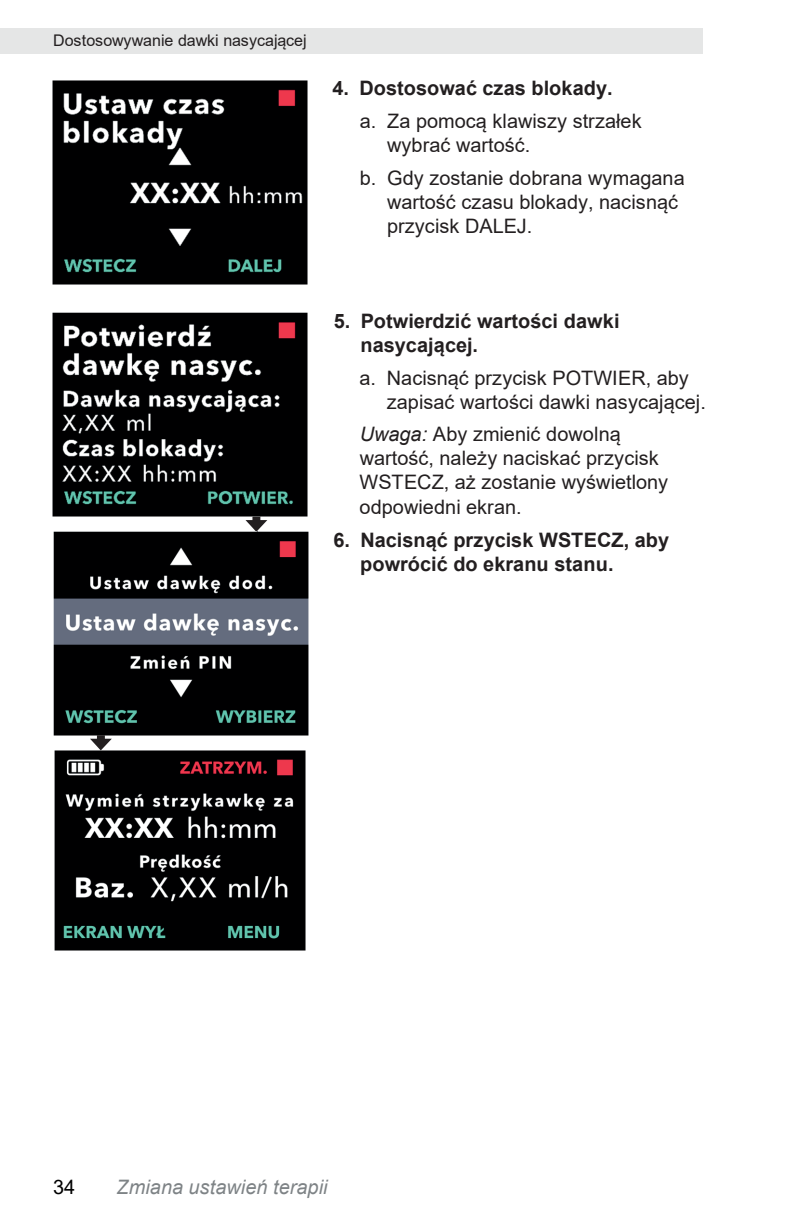
<style>
.page{position:relative;width:792px;height:1224px;background:#fff}
.page>*{position:absolute;margin:0;border:0;box-sizing:border-box;transform-origin:0 0}
.t1{font:20px/24px "Arial";color:#231f20}
.t2{font:700 20px/24.2px "Arial";color:#231f20}
.t3{font:italic 20px "Arial";color:#7e8386}
.t4{font:20px "Arial";color:#000}
.t5{font:16px "Arial";letter-spacing:-.005em;color:#231f20}
.s1{font-style:italic}
</style>
<div class="page">
<div style="left:0;top:28px;width:703px;height:26px;background:#e5e6e6"></div>
<img style="left:53px;top:80px;width:255px;height:204px">
<div style="left:252px;top:517px;width:8px;height:6px;background:#231f20"></div>
<svg style="left:246px;top:520px;width:21px;height:11px"></svg>
<img style="left:53px;top:312px;width:255px;height:205px">
<img style="left:53px;top:531px;width:255px;height:204px">
<div style="left:97px;top:735px;width:8px;height:7px;background:#231f20"></div>
<img style="left:55px;top:750px;width:251px;height:201px">
<svg style="left:90px;top:739px;width:22px;height:11px"></svg>
<p class="t5" style="left:53px;top:30px;width:255px">Dostosowywanie dawki nasycającej</p>
<p class="t2" style="left:333px;top:76px;width:281px">4. Dostosować czas blokady.</p>
<p class="t1" style="left:387px;top:109px;width:256px;text-indent:-27px">a. Za pomocą klawiszy strzałek wybrać wartość.</p>
<p class="t1" style="left:387px;top:166px;width:299px;text-indent:-27px">b. Gdy zostanie dobrana wymagana wartość czasu blokady, nacisnąć przycisk DALEJ.</p>
<p class="t2" style="left:361px;top:309px;width:260px;text-indent:-27px">5. Potwierdzić wartości dawki nasycającej.</p>
<p class="t1" style="left:387px;top:366px;width:321px;text-indent:-27px">a. Nacisnąć przycisk POTWIER, aby zapisać wartości dawki nasycającej.</p>
<p class="t1" style="left:360px;top:422px;width:310px"><span class="s1">Uwaga:</span> Aby zmienić dowolną wartość, należy naciskać przycisk<br>WSTECZ, aż zostanie wyświetlony odpowiedni ekran.</p>
<p class="t2" style="left:360px;top:528px;width:310px;text-indent:-27px">6. Nacisnąć przycisk WSTECZ, aby powrócić do ekranu stanu.</p>
<p class="t4" style="left:53px;top:1174px;width:24px">34</p>
<p class="t3" style="left:117px;top:1175px;width:212px">Zmiana ustawień terapii</p>
</div>
